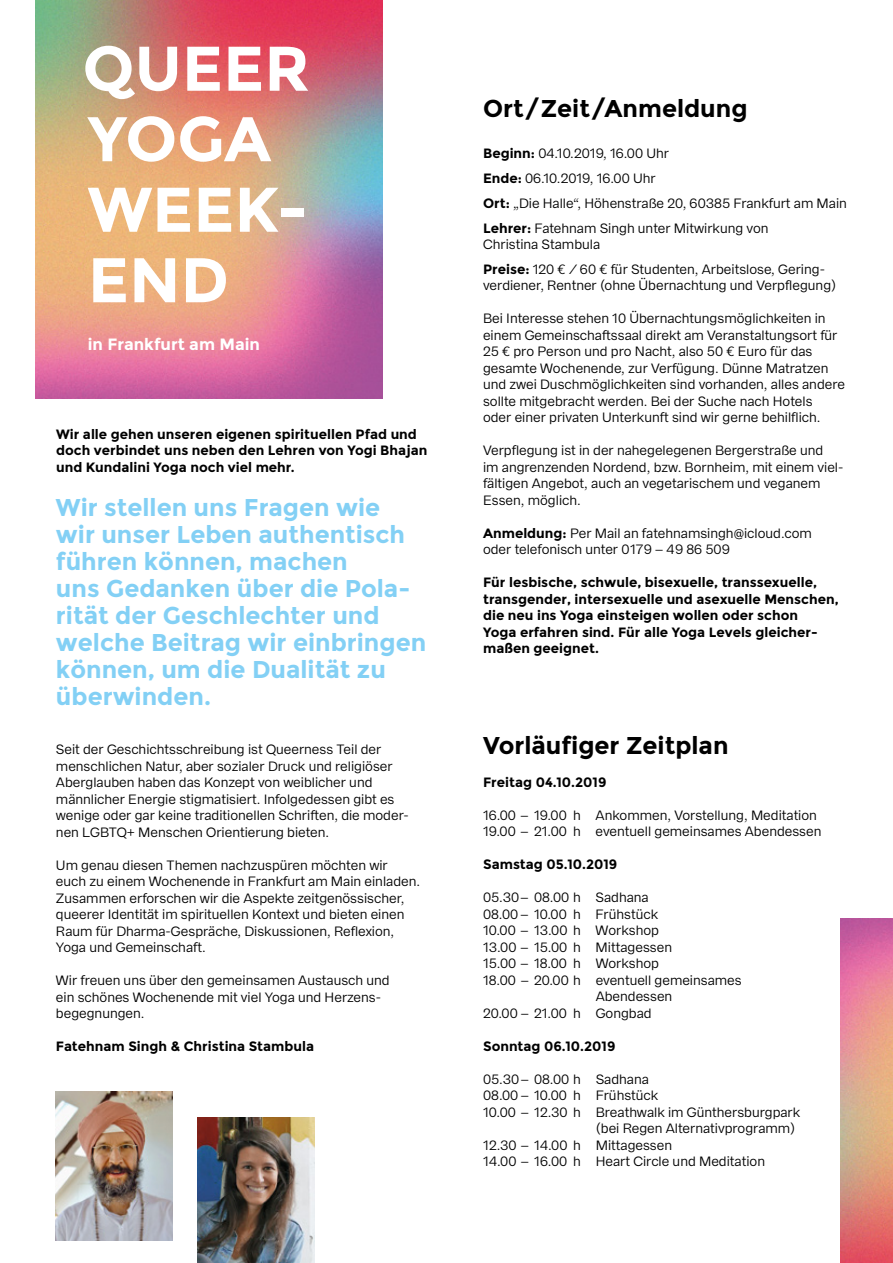
<style>
.page{position:relative;width:893px;height:1263px;background:#fff}
.page>*{position:absolute;margin:0;border:0;box-sizing:border-box;transform-origin:0 0}
.t1{font:700 63px/70.5px "Montserrat";color:#fff}
.t2{font:700 24.3px/27px "Montserrat";color:#83d0f5}
.t3{font:700 24.3px "Montserrat";color:#000}
.t4{font:700 16.35px "Montserrat";color:#fff}
.t5{font:13.5px/16.5px "Franca";color:#000}
.t6{font:700 13.5px/16.5px "Montserrat";color:#000}
.s1{font-family:"Montserrat";font-weight:700}
</style>
<div class="page">
<img style="left:35px;top:0;width:348px;height:399px">
<img style="left:840px;top:919px;width:53px;height:344px">
<img style="left:56px;top:1091px;width:117px;height:149px">
<img style="left:198px;top:1117px;width:117px;height:146px">
<h1 class="t1" style="left:82px;top:34px;width:229px">QUEER<br>YOGA<br>WEEK-<br>END</h1>
<p class="t4" style="left:88px;top:335px;width:174px">in Frankfurt am Main</p>
<p class="t6" style="left:56px;top:426px;width:373px">Wir alle gehen unseren eigenen spirituellen Pfad und doch verbindet uns neben den Lehren von Yogi Bhajan und Kundalini Yoga noch viel mehr.</p>
<h2 class="t2" style="left:56px;top:493px;width:372px">Wir stellen uns Fragen wie<br>wir unser Leben authentisch führen können, machen<br>uns Gedanken über die Pola&shy;rität der Geschlechter und welche Beitrag wir einbringen können, um die Dualität zu überwinden.</h2>
<p class="t5" style="left:56px;top:741px;width:354px">Seit der Geschichtsschreibung ist Queerness Teil der menschlichen Natur, aber sozialer Druck und religiöser Aberglauben haben das Konzept von weiblicher und männlicher Energie stigmatisiert. Infolgedessen gibt es wenige oder gar keine traditionellen Schriften, die moder&shy;nen LGBTQ+ Menschen Orientierung bieten.</p>
<p class="t5" style="left:56px;top:857px;width:366px">Um genau diesen Themen nachzuspüren möchten wir euch zu einem Wochenende in Frankfurt am Main einladen.<br>Zusammen erforschen wir die Aspekte zeitgenössischer, queerer Identität im spirituellen Kontext und bieten einen Raum für Dharma-Gespräche, Diskussionen, Reflexion, Yoga und Gemeinschaft.</p>
<p class="t5" style="left:56px;top:972px;width:335px">Wir freuen uns über den gemeinsamen Austausch und ein schönes Wochenende mit viel Yoga und Herzens&shy;begegnungen.</p>
<p class="t6" style="left:56px;top:1038px;width:260px">Fatehnam Singh &amp; Christina Stambula</p>
<h2 class="t3" style="left:483px;top:94px;width:266px">Ort/Zeit/Anmeldung</h2>
<p class="t5" style="left:483px;top:141px;width:365px;line-height:24.8px"><span class="s1">Beginn:</span> 04.10.2019, 16.00 Uhr<br><span class="s1">Ende:</span> 06.10.2019, 16.00 Uhr<br><span class="s1">Ort:</span> „Die Halle“, Höhenstraße 20, 60385 Frankfurt am Main <span class="s1">Lehrer:</span> Fatehnam Singh unter Mitwirkung von</p>
<p class="t5" style="left:483px;top:232px;width:343px;line-height:24.8px">Christina Stambula<br><span class="s1">Preise:</span> 120 € / 60 € für Studenten, Arbeitslose, Gering-</p>
<p class="t5" style="left:483px;top:277px;width:355px">verdiener, Rentner (ohne Übernachtung und Verpflegung)</p>
<p class="t5" style="left:483px;top:310px;width:363px">Bei Interesse stehen 10 Übernachtungsmöglichkeiten in einem Gemeinschaftssaal direkt am Veranstaltungsort für 25 € pro Person und pro Nacht, also 50 € Euro für das gesamte Wochenende, zur Verfügung. Dünne Matratzen und zwei Duschmöglichkeiten sind vorhanden, alles andere sollte mitgebracht werden. Bei der Suche nach Hotels<br>oder einer privaten Unterkunft sind wir gerne behilflich.</p>
<p class="t5" style="left:483px;top:442px;width:360px">Verpflegung ist in der nahegelegenen Bergerstraße und im angrenzenden Nordend, bzw. Bornheim, mit einem viel&shy;fältigen Angebot, auch an vegetarischem und veganem Essen, möglich.</p>
<p class="t5" style="left:483px;top:525px;width:330px"><span class="s1">Anmeldung:</span> Per Mail an fatehnamsingh@icloud.com oder telefonisch unter 0179 – 49 86 509</p>
<p class="t6" style="left:483px;top:574px;width:357px">Für lesbische, schwule, bisexuelle, transsexuelle, transgender, intersexuelle und asexuelle Menschen, die neu ins Yoga einsteigen wollen oder schon<br>Yoga erfahren sind. Für alle Yoga Levels gleicher&shy;maßen geeignet.</p>
<h2 class="t3" style="left:483px;top:731px;width:247px">Vorläufiger Zeitplan</h2>
<p class="t6" style="left:483px;top:774px;width:125px">Freitag 04.10.2019</p>
<p class="t5" style="left:483px;top:807px;width:340px">16.00 – 19.00 h Ankommen, Vorstellung, Meditation<br>19.00 – 21.00 h eventuell gemeinsames Abendessen</p>
<p class="t6" style="left:483px;top:856px;width:136px">Samstag 05.10.2019</p>
<p class="t5" style="left:483px;top:889px;width:167px">05.30– 08.00 h Sadhana</p>
<p class="t5" style="left:483px;top:906px;width:177px">08.00 – 10.00 h Frühstück</p>
<p class="t5" style="left:483px;top:922px;width:177px">10.00 – 13.00 h Workshop</p>
<p class="t5" style="left:483px;top:939px;width:190px">13.00 – 15.00 h Mittagessen</p>
<p class="t5" style="left:483px;top:955px;width:177px">15.00 – 18.00 h Workshop</p>
<p class="t5" style="left:483px;top:972px;width:260px">18.00 – 20.00 h eventuell gemeinsames</p>
<p class="t5" style="left:596px;top:988px;width:78px">Abendessen</p>
<p class="t5" style="left:483px;top:1005px;width:170px">20.00 – 21.00 h Gongbad</p>
<p class="t6" style="left:483px;top:1038px;width:134px">Sonntag 06.10.2019</p>
<p class="t5" style="left:483px;top:1071px;width:167px">05.30– 08.00 h Sadhana</p>
<p class="t5" style="left:483px;top:1087px;width:177px">08.00 – 10.00 h Frühstück</p>
<p class="t5" style="left:483px;top:1104px;width:319px">10.00 – 12.30 h Breathwalk im Günthersburgpark</p>
<p class="t5" style="left:596px;top:1120px;width:201px">(bei Regen Alternativprogramm)</p>
<p class="t5" style="left:483px;top:1137px;width:190px">12.30 – 14.00 h Mittagessen</p>
<p class="t5" style="left:483px;top:1153px;width:283px">14.00 – 16.00 h Heart Circle und Meditation</p>
</div>
